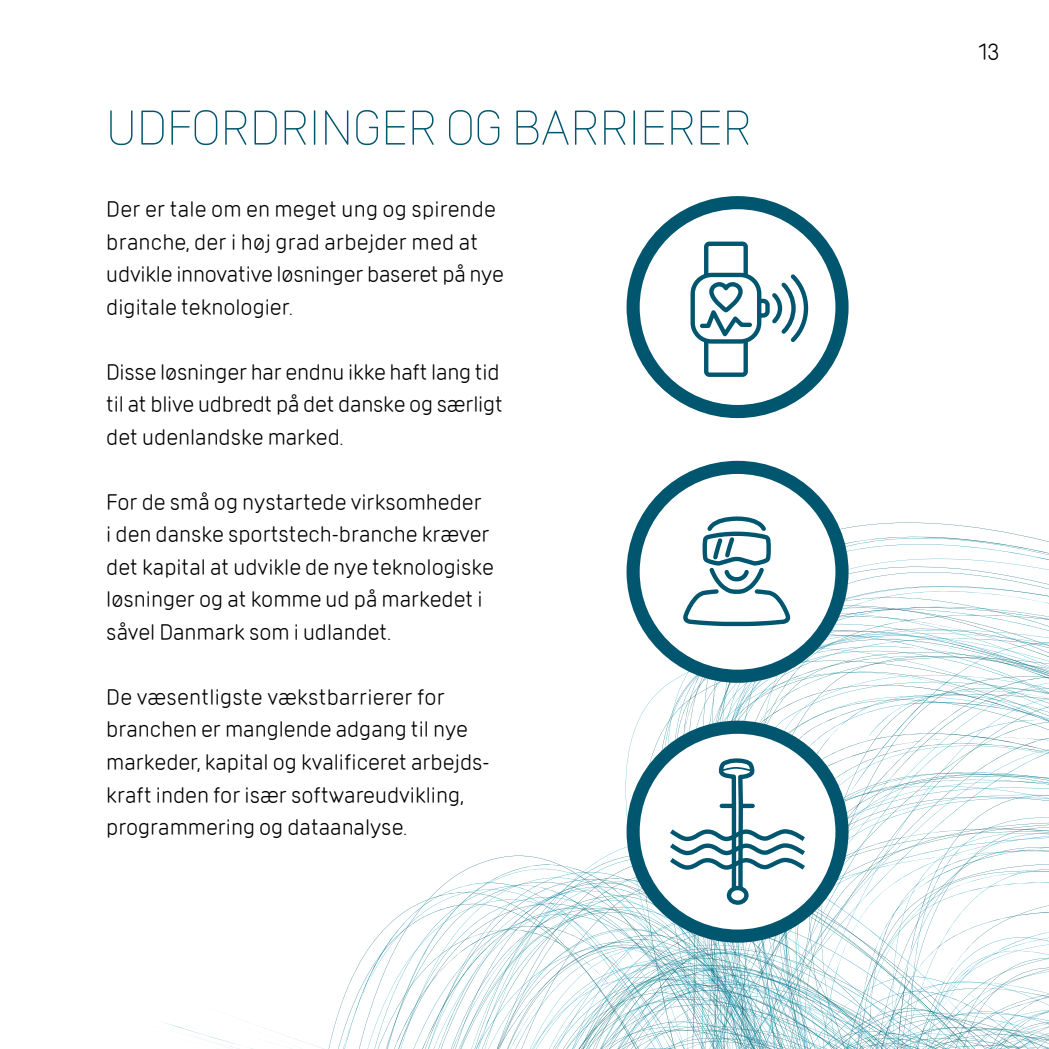
<style>
.page{position:relative;width:1049px;height:1049px;background:#fff}
.page>*{position:absolute;margin:0;border:0;box-sizing:border-box;transform-origin:0 0}
.t1{font:300 50px "DIF";color:#00566f}
.t2{font:22.5px "DIF";color:#000}
.t3{font:21.5px/32.5px "DIF";color:#000}
</style>
<div class="page">
<svg style="left:642px;top:628px;width:407px;height:44px"></svg>
<svg style="left:456px;top:674px;width:593px;height:375px"></svg>
<svg style="left:633px;top:203px;width:209px;height:208px"></svg>
<div style="left:690px;top:273px;width:71px;height:71px;border:4px solid #00566f;border-radius:19px"></div>
<svg style="left:698px;top:241px;width:110px;height:136px"></svg>
<div style="left:626px;top:196px;width:222px;height:222px;border:13px solid #00566f;border-radius:50%"></div>
<svg style="left:633px;top:467px;width:209px;height:209px"></svg>
<div style="left:707px;top:515px;width:124px;height:140px;background:#fff"></div>
<svg style="left:682px;top:515px;width:109px;height:113px"></svg>
<div style="left:626px;top:461px;width:222px;height:222px;border:13px solid #00566f;border-radius:50%"></div>
<svg style="left:633px;top:727px;width:209px;height:209px"></svg>
<div style="left:726px;top:885px;width:23px;height:20px;border:4px solid #00566f;border-radius:7px"></div>
<svg style="left:669px;top:758px;width:137px;height:134px"></svg>
<div style="left:626px;top:721px;width:222px;height:222px;border:13px solid #00566f;border-radius:50%"></div>
<h1 class="t1" style="left:106px;top:99px;width:647px">UDFORDRINGER OG BARRIERER</h1>
<p class="t3" style="left:106px;top:193px;width:399px">Der er tale om en meget ung og spirende branche, der i høj grad arbejder med at udvikle innovative løsninger baseret på nye digitale teknologier.</p>
<p class="t3" style="left:106px;top:355px;width:398px">Disse løsninger har endnu ikke haft lang tid til at blive udbredt på det danske og særligt det udenlandske marked.</p>
<p class="t3" style="left:106px;top:485px;width:389px">For de små og nystartede virksomheder<br>i den danske sportstech-branche kræver det kapital at udvikle de nye teknologiske løsninger og at komme ud på markedet i såvel Danmark som i udlandet.</p>
<p class="t3" style="left:106px;top:680px;width:383px">De væsentligste vækstbarrierer for branchen er manglende adgang til nye markeder, kapital og kvalificeret arbejds&shy;kraft inden for især softwareudvikling, programmering og dataanalyse.</p>
<p class="t2" style="left:978px;top:39px;width:22px">13</p>
</div>
